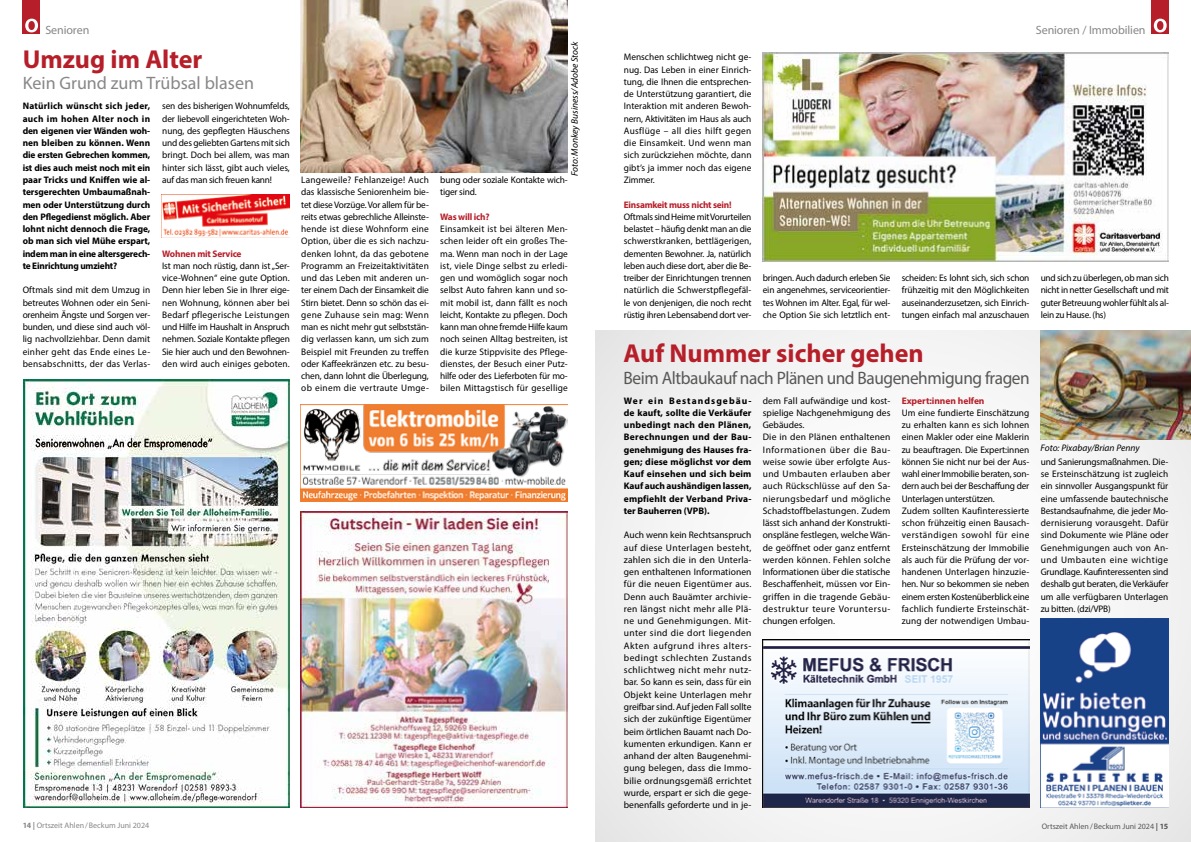
<style>
.page{position:relative;width:1191px;height:842px;background:#fff}
.page>*{position:absolute;margin:0;border:0;box-sizing:border-box;transform-origin:0 0}
.t1{font:700 26px "Myriad Pro";color:#b61f29}
.t2{font:18px "Myriad Pro";letter-spacing:-.025em;color:#575756;scale:.96 1}
.t3{font:18px "Myriad Pro";color:#878787}
.t4{font:12px "Myriad Pro";letter-spacing:-.005em;color:#878787}
.t5{font:9.5px/12.3px "Myriad Pro";color:#000;text-align:justify}
.t6{font:700 9.5px/12.3px "Myriad Pro";letter-spacing:-.01em;color:#000;text-align:justify}
.t7{font:700 9.5px "Myriad Pro";letter-spacing:-.02em;color:#b61f29}
.t8{font:italic 9.5px "Myriad Pro";color:#000}
.t9{font:8px "Myriad Pro";color:#878787}
.t10{font:8px "Myriad Pro";color:#575756}
.s1{font-weight:700}
</style>
<div class="page">
<div style="left:1151px;top:0;width:17px;height:34px;background:#b61f29"></div>
<svg style="left:1153px;top:19px;width:13px;height:13px"></svg>
<div style="left:23px;top:0;width:17px;height:34px;background:#b61f29"></div>
<svg style="left:25px;top:19px;width:13px;height:13px"></svg>
<img style="left:23px;top:379px;width:267px;height:429px">
<img style="left:301px;top:512px;width:266px;height:296px">
<img style="left:300px;top:0;width:267px;height:173px">
<img style="left:763px;top:53px;width:405px;height:208px">
<img style="left:162px;top:195px;width:127px;height:42px">
<div style="left:595px;top:330px;width:596px;height:512px;background:#f6f6f6"></div>
<img style="left:1040px;top:619px;width:128px;height:188px">
<img style="left:763px;top:639px;width:266px;height:169px">
<img style="left:1040px;top:331px;width:151px;height:108px">
<img style="left:300px;top:405px;width:267px;height:96px">
<p class="t4" style="left:45px;top:22px;width:45px">Senioren</p>
<p class="t4" style="left:1035px;top:22px;width:111px">Senioren / Immobilien</p>
<h1 class="t1" style="left:23px;top:42px;width:181px">Umzug im Alter</h1>
<h2 class="t3" style="left:23px;top:72px;width:233px">Kein Grund zum Trübsal blasen</h2>
<p class="t5" style="left:162px;top:100px;width:129px">sen des bisherigen Wohnumfelds, der liebevoll eingerichteten Woh&shy;nung, des gepflegten Häuschens und des geliebten Gartens mit sich bringt. Doch bei allem, was man hinter sich lässt, gibt auch vieles, auf das man sich freuen kann!</p>
<p class="t6" style="left:23px;top:100px;width:129px">Natürlich wünscht sich jeder, auch im hohen Alter noch in den eigenen vier Wänden woh&shy;nen bleiben zu können. Wenn die ersten Gebrechen kommen, ist dies auch meist noch mit ein paar Tricks und Kniffen wie al&shy;tersgerechten Umbaumaßnah&shy;men oder Unterstützung durch den Pflegedienst möglich. Aber lohnt nicht dennoch die Frage, ob man sich viel Mühe erspart, indem man in eine altersgerech&shy;te Einrichtung umzieht?</p>
<p class="t5" style="left:23px;top:284px;width:129px">Oftmals sind mit dem Umzug in betreutes Wohnen oder ein Seni&shy;orenheim Ängste und Sorgen ver&shy;bunden, und diese sind auch völ&shy;lig nachvollziehbar. Denn damit einher geht das Ende eines Le&shy;bensabschnitts, der das Verlas-</p>
<p class="t7" style="left:162px;top:247px;width:81px">Wohnen mit Service</p>
<p class="t5" style="left:162px;top:259px;width:129px">Ist man noch rüstig, dann ist „Ser&shy;vice-Wohnen“ eine gute Option.<br>Denn hier leben Sie in Ihrer eige&shy;nen Wohnung, können aber bei Bedarf pflegerische Leistungen und Hilfe im Haushalt in Anspruch nehmen. Soziale Kontakte pflegen Sie hier auch und den Bewohnen&shy;den wird auch einiges geboten.</p>
<p class="t5" style="left:301px;top:173px;width:129px">Langeweile? Fehlanzeige! Auch das klassische Seniorenheim bie&shy;tet diese Vorzüge. Vor allem für be&shy;reits etwas gebrechliche Alleinste&shy;hende ist diese Wohnform eine Option, über die es sich nachzu&shy;denken lohnt, da das gebotene Programm an Freizeitaktivitäten und das Leben mit anderen un&shy;ter einem Dach der Einsamkeit die Stirn bietet. Denn so schön das ei&shy;gene Zuhause sein mag: Wenn man es nicht mehr gut selbststän&shy;dig verlassen kann, um sich zum Beispiel mit Freunden zu treffen oder Kaffeekränzen etc. zu besu&shy;chen, dann lohnt die Überlegung, ob einem die vertraute Umge-</p>
<p class="t8" style="left:569px;top:176px;width:137px;rotate:-90deg">Foto: Monkey Business/Adobe Stock</p>
<p class="t5" style="left:440px;top:173px;width:129px">bung oder soziale Kontakte wich&shy;tiger sind.</p>
<p class="t7" style="left:440px;top:210px;width:51px">Was will ich?</p>
<p class="t5" style="left:440px;top:223px;width:129px">Einsamkeit ist bei älteren Men&shy;schen leider oft ein großes The&shy;ma. Wenn man noch in der Lage ist, viele Dinge selbst zu erledi&shy;gen und womöglich sogar noch selbst Auto fahren kann und so&shy;mit mobil ist, dann fällt es noch leicht, Kontakte zu pflegen. Doch kann man ohne fremde Hilfe kaum noch seinen Alltag bestreiten, ist die kurze Stippvisite des Pflege&shy;dienstes, der Besuch einer Putz&shy;hilfe oder des Lieferboten für mo&shy;bilen Mittagstisch für gesellige</p>
<p class="t9" style="left:23px;top:821px;width:128px"><span class="s1">14 |</span> Ortszeit Ahlen/Beckum Juni 2024</p>
<p class="t5" style="left:624px;top:51px;width:129px">Menschen schlichtweg nicht ge&shy;nug. Das Leben in einer Einrich&shy;tung, die Ihnen die entsprechen&shy;de Unterstützung garantiert, die Interaktion mit anderen Bewoh&shy;nern, Aktivitäten im Haus als auch Ausflüge – all dies hilft gegen die Einsamkeit. Und wenn man sich zurückziehen möchte, dann gibt’s ja immer noch das eigene Zimmer.</p>
<p class="t7" style="left:624px;top:198px;width:109px">Einsamkeit muss nicht sein!</p>
<p class="t5" style="left:624px;top:210px;width:129px">Oftmals sind Heime mit Vorurteilen belastet – häufig denkt man an die schwerstkranken, bettlägerigen, dementen Bewohner. Ja, natürlich leben auch diese dort, aber die Be&shy;treiber der Einrichtungen trennen natürlich die Schwerstpflegefäl&shy;le von denjenigen, die noch recht rüstig ihren Lebensabend dort ver-</p>
<p class="t5" style="left:763px;top:272px;width:129px">bringen. Auch dadurch erleben Sie ein angenehmes, serviceorientier&shy;tes Wohnen im Alter. Egal, für wel&shy;che Option Sie sich letztlich ent-</p>
<p class="t5" style="left:901px;top:272px;width:129px">scheiden: Es lohnt sich, sich schon frühzeitig mit den Möglichkeiten auseinanderzusetzen, sich Einrich&shy;tungen einfach mal anzuschauen</p>
<p class="t5" style="left:1040px;top:272px;width:130px">und sich zu überlegen, ob man sich nicht in netter Gesellschaft und mit guter Betreuung wohler fühlt als al&shy;lein zu Hause. (hs)</p>
<h1 class="t1" style="left:623px;top:336px;width:301px">Auf Nummer sicher gehen</h1>
<h2 class="t2" style="left:623px;top:366px;width:424px">Beim Altbaukauf nach Plänen und Baugenehmigung fragen</h2>
<p class="t5" style="left:763px;top:394px;width:129px;text-align:left">dem Fall aufwändige und kost&shy;spielige Nachgenehmigung des<br>Gebäudes.<br>Die in den Plänen enthaltenen<br>Informationen über die Bau&shy;weise sowie über erfolgte Aus&shy;und Umbauten erlauben aber auch Rückschlüsse auf den Sa&shy;nierungsbedarf und mögliche<br>Schadstoffbelastungen. Zudem lässt sich anhand der Konstrukti&shy;onspläne festlegen, welche Wän&shy;de geöffnet oder ganz entfernt werden können. Fehlen solche<br>Informationen über die statische<br>Beschaffenheit, müssen vor Ein&shy;griffen in die tragende Gebäu&shy;destruktur teure Voruntersu&shy;chungen erfolgen.</p>
<p class="t7" style="left:901px;top:394px;width:84px">Expert:innen helfen</p>
<p class="t6" style="left:624px;top:394px;width:129px">Wer ein Bestandsgebäu&shy;de kauft, sollte die Verkäufer unbedingt nach den Plänen, Berechnungen und der Bau&shy;genehmigung des Hauses fra&shy;gen; diese möglichst vor dem Kauf einsehen und sich beim Kauf auch aushändigen lassen, empfiehlt der Verband Priva&shy;ter Bauherren (VPB).</p>
<p class="t5" style="left:624px;top:529px;width:129px">Auch wenn kein Rechtsanspruch auf diese Unterlagen besteht, zahlen sich die in den Unterla&shy;gen enthaltenen Informationen für die neuen Eigentümer aus.<br>Denn auch Bauämter archivie&shy;ren längst nicht mehr alle Plä&shy;ne und Genehmigungen. Mit&shy;unter sind die dort liegenden Akten aufgrund ihres alters&shy;bedingt schlechten Zustands schlichtweg nicht mehr nutz&shy;bar. So kann es sein, dass für ein Objekt keine Unterlagen mehr greifbar sind. Auf jeden Fall sollte sich der zukünftige Eigentümer beim örtlichen Bauamt nach Do&shy;kumenten erkundigen. Kann er anhand der alten Baugenehmi&shy;gung belegen, dass die Immo&shy;bilie ordnungsgemäß errichtet wurde, erspart er sich die gege&shy;benenfalls geforderte und in je-</p>
<p class="t5" style="left:901px;top:406px;width:129px;text-align:left">Um eine fundierte Einschätzung zu erhalten kann es sich lohnen einen Makler oder eine Maklerin zu beauftragen. Die Expert:innen können Sie nicht nur bei der Aus&shy;wahl einer Immobilie beraten, son&shy;dern auch bei der Beschaffung der<br>Unterlagen unterstützen.<br>Zudem sollten Kaufinteressierte schon frühzeitig einen Bausach&shy;verständigen sowohl für eine<br>Ersteinschätzung der Immobilie als auch für die Prüfung der vor&shy;handenen Unterlagen hinzuzie&shy;hen. Nur so bekommen sie neben einem ersten Kostenüberblick eine fachlich fundierte Ersteinschät&shy;zung der notwendigen Umbau-</p>
<p class="t8" style="left:1040px;top:442px;width:100px">Foto: Pixabay/Brian Penny</p>
<p class="t5" style="left:1040px;top:455px;width:129px">und Sanierungsmaßnahmen. Die&shy;se Ersteinschätzung ist zugleich ein sinnvoller Ausgangspunkt für eine umfassende bautechnische Bestandsaufnahme, die jeder Mo&shy;dernisierung vorausgeht. Dafür sind Dokumente wie Pläne oder Genehmigungen auch von An&shy;und Umbauten eine wichtige Grundlage. Kaufinteressenten sind deshalb gut beraten, die Verkäufer um alle verfügbaren Unterlagen zu bitten. (dzi/VPB)</p>
<p class="t10" style="left:1041px;top:821px;width:128px">Ortszeit Ahlen/Beckum Juni 2024 <span class="s1">| 15</span></p>
</div>
